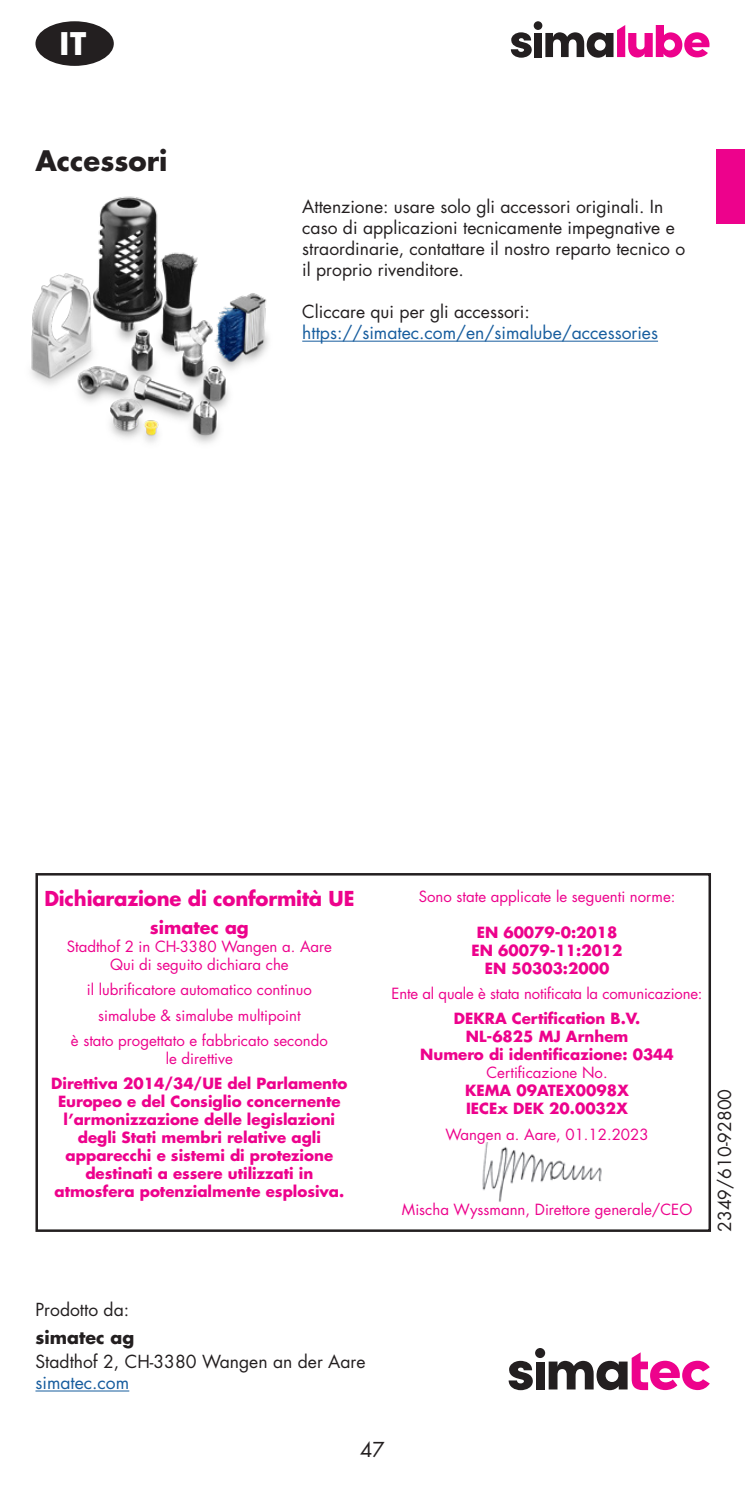
<style>
.page{position:relative;width:745px;height:1489px;background:#fff}
.page>*{position:absolute;margin:0;border:0;box-sizing:border-box;transform-origin:0 0}
.t1{font:700 30.25px "Futura Std";color:#fff}
.Titel_IT{font:700 27.5px "Futura Std";color:#231f20}
.t2{font:700 20px "Futura Std";letter-spacing:-.01em;color:#ed028c}
.t3{font:20px "Futura Std";color:#231f20}
.Lauftext_IT{font:17.5px/21px "Futura Std";color:#231f20}
.Lauftext_IT-2{font:17.5px "Futura Std";color:#175d9e}
.Titel_2__12{font:17.5px "Futura Std";color:#231f20}
.t4{font:700 17.5px "Futura Std";color:#ed028c}
.t5{font:700 17.5px "Futura Std";color:#231f20}
.t6{font:700 15px/18px "Futura Std";color:#ed028c;text-align:center}
.t7{font:15px/18px "Futura Std";color:#ed028c;text-align:center}
</style>
<div class="page">
<svg style="left:510px;top:32px;width:21px;height:26px"></svg>
<div style="left:534px;top:33px;width:7px;height:24px;background:#231f20"></div>
<div style="left:533px;top:21px;width:9px;height:9px;background:#231f20;border-radius:50%"></div>
<svg style="left:545px;top:25px;width:164px;height:33px"></svg>
<div style="left:35px;top:21px;width:79px;height:45px;background:#231f20;border-radius:50%"></div>
<div style="left:716px;top:149px;width:28px;height:74px;background:#ed028c"></div>
<img style="left:482px;top:1142px;width:120px;height:60px">
<div style="left:35px;top:873px;width:675px;height:358px;border:2px solid #231f20"></div>
<hr style="left:35px;top:1390px;width:94px;height:1px;background:#175d9e">
<hr style="left:302px;top:341px;width:355px;height:1px;background:#175d9e">
<img style="left:31px;top:196px;width:238px;height:248px">
<svg style="left:508px;top:1360px;width:24px;height:29px"></svg>
<div style="left:535px;top:1361px;width:9px;height:28px;background:#231f20"></div>
<svg style="left:534px;top:1347px;width:11px;height:10px"></svg>
<svg style="left:548px;top:1352px;width:161px;height:37px"></svg>
<p class="t1" style="left:59px;top:23px;width:28px">IT</p>
<p class="Titel_IT" style="left:35px;top:143px;width:134px">Accessori</p>
<p class="Lauftext_IT" style="left:302px;top:196px;width:384px">Attenzione: usare solo gli accessori originali. In caso di applicazioni tecnicamente impegnative e straordinarie, contattare il nostro reparto tecnico o il proprio rivenditore.</p>
<p class="Lauftext_IT" style="left:302px;top:301px;width:229px">Cliccare qui per gli accessori:</p>
<p class="Lauftext_IT-2" style="left:302px;top:322px;width:357px">https://simatec.com/en/simalube/accessories</p>
<p class="t2" style="left:44px;top:885px;width:311px">Dichiarazione di conformità UE</p>
<p class="t4" style="left:150px;top:916px;width:100px">simatec ag</p>
<p class="t7" style="left:67px;top:937px;width:267px">Stadthof 2 in CH-3380 Wangen a. Aare</p>
<p class="t7" style="left:110px;top:955px;width:180px">Qui di seguito dichiara che</p>
<p class="t7" style="left:87px;top:981px;width:226px">il lubrificatore automatico continuo</p>
<p class="t7" style="left:98px;top:1006px;width:204px">simalube &amp; simalube multipoint</p>
<p class="t7" style="left:71px;top:1031px;width:258px">è stato progettato e fabbricato secondo le direttive</p>
<p class="t6" style="left:51px;top:1073px;width:297px">Direttiva 2014/34/UE del Parlamento Europeo e del Consiglio concernente l’armonizzazione delle legislazioni degli Stati membri relative agli apparecchi e sistemi di protezione destinati a essere utilizzati in atmosfera potenzialmente esplosiva.</p>
<p class="t7" style="left:418px;top:887px;width:258px">Sono state applicate le seguenti norme:</p>
<p class="t6" style="left:476px;top:923px;width:142px">EN 60079-0:2018</p>
<p class="t6" style="left:471px;top:941px;width:152px">EN 60079-11:2012</p>
<p class="t6" style="left:484px;top:959px;width:126px">EN 50303:2000</p>
<p class="t7" style="left:391px;top:984px;width:312px">Ente al quale è stata notificata la comunicazione:</p>
<p class="t6" style="left:453px;top:1009px;width:188px">DEKRA Certification B.V.<br>NL-6825 MJ Arnhem</p>
<p class="t6" style="left:420px;top:1045px;width:255px">Numero di identificazione: 0344</p>
<p class="t7" style="left:486px;top:1063px;width:123px">Certificazione No.</p>
<p class="t6" style="left:465px;top:1081px;width:165px">KEMA 09ATEX0098X</p>
<p class="t6" style="left:466px;top:1099px;width:163px">IECEx DEK 20.0032X</p>
<p class="t7" style="left:445px;top:1125px;width:205px">Wangen a. Aare, 01.12.2023</p>
<p class="t7" style="left:401px;top:1200px;width:292px">Mischa Wyssmann, Direttore generale/CEO</p>
<p class="Titel_2__12" style="left:713px;top:1231px;width:144px;rotate:-90deg">2349/610-92800</p>
<p class="Lauftext_IT" style="left:35px;top:1298px;width:95px">Prodotto da:</p>
<p class="t5" style="left:35px;top:1325px;width:100px">simatec ag</p>
<p class="Lauftext_IT" style="left:35px;top:1351px;width:331px">Stadthof 2, CH-3380 Wangen an der Aare</p>
<p class="Lauftext_IT-2" style="left:35px;top:1371px;width:95px">simatec.com</p>
<h3 class="t3" style="left:360px;top:1436px;width:26px">47</h3>
</div>
